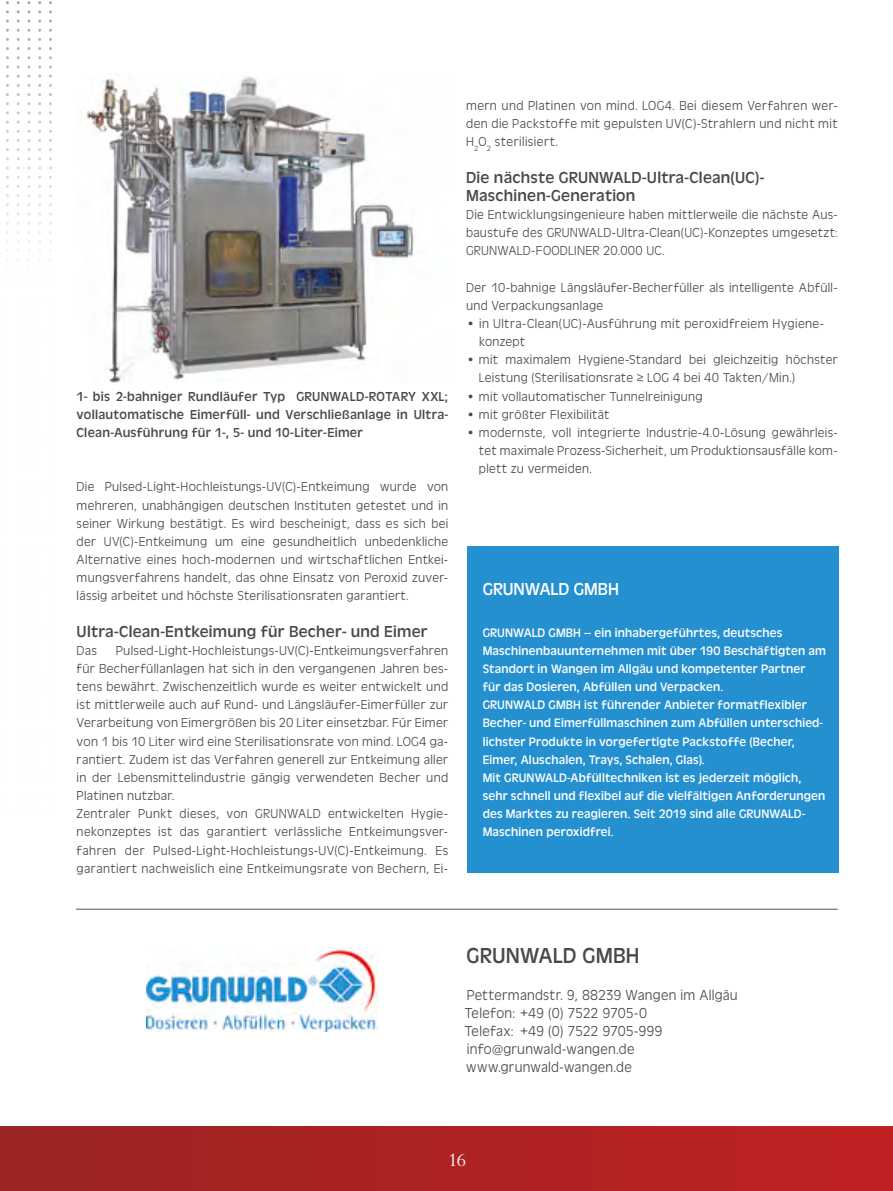
<style>
.page{position:relative;width:893px;height:1191px;background:#fff}
.page>*{position:absolute;margin:0;border:0;box-sizing:border-box;transform-origin:0 0}
.t1{font:22.5px "Antigone";letter-spacing:.005em;color:#494948}
.t2{font:18px "Antigone";letter-spacing:-.005em;color:#fff}
.t3{font:18px "Bergamo";color:#fff}
.t4{font:16.5px/18.1px "Antigone";letter-spacing:.01em;color:#494948}
.t5{font:300 15px/18.1px "Antigone";letter-spacing:.015em;color:#494948}
.t6{font:300 13.5px/18.1px "Antigone";letter-spacing:.02em;color:#494948;text-align:justify}
.t7{font:13.5px/18.1px "Antigone";letter-spacing:.02em;color:#494948;text-align:justify}
.t8{font:12.75px/18.1px "Antigone";letter-spacing:.015em;color:#fff}
</style>
<div class="page">
<div style="left:0;top:1126px;width:893px;height:65px;background:linear-gradient(to right,#9a2522,#c12123)"></div>
<hr style="left:76px;top:909px;width:762px;height:1px;background:#565656">
<svg style="left:49px;top:1px;width:3px;height:260px"></svg>
<svg style="left:6px;top:1px;width:3px;height:260px"></svg>
<svg style="left:38px;top:1px;width:3px;height:260px"></svg>
<svg style="left:27px;top:1px;width:3px;height:260px"></svg>
<svg style="left:17px;top:1px;width:3px;height:260px"></svg>
<img style="left:147px;top:947px;width:231px;height:84px">
<div style="left:467px;top:546px;width:371px;height:326px;background:#2490cf"></div>
<img style="left:86px;top:76px;width:329px;height:306px">
<p class="t7" style="left:77px;top:387px;width:373px">1- bis 2-bahniger Rundläufer Typ GRUNWALD-ROTARY XXL; vollautomatische Eimerfüll- und Verschließanlage in Ultra-Clean-Ausführung für 1-, 5- und 10-Liter-Eimer</p>
<p class="t6" style="left:77px;top:478px;width:373px">Die Pulsed-Light-Hochleistungs-UV(C)-Entkeimung wurde von mehreren, unabhängigen deutschen Instituten getestet und in seiner Wirkung bestätigt. Es wird bescheinigt, dass es sich bei der UV(C)-Entkeimung um eine gesundheitlich unbedenkliche Alternative eines hoch-modernen und wirtschaftlichen Entkei&shy;mungsverfahrens handelt, das ohne Einsatz von Peroxid zuver&shy;lässig arbeitet und höchste Sterilisationsraten garantiert.</p>
<p class="t4" style="left:77px;top:622px;width:352px">Ultra-Clean-Entkeimung für Becher- und Eimer</p>
<p class="t6" style="left:77px;top:641px;width:22px">Das</p>
<p class="t6" style="left:77px;top:641px;width:373px;text-align:left;text-indent:39px">Pulsed-Light-Hochleistungs-UV(C)-Entkeimungsverfahren für Becherfüllanlagen hat sich in den vergangenen Jahren bes&shy;tens bewährt. Zwischenzeitlich wurde es weiter entwickelt und ist mittlerweile auch auf Rund- und Längsläufer-Eimerfüller zur Verarbeitung von Eimergrößen bis 20 Liter einsetzbar. Für Eimer von 1 bis 10 Liter wird eine Sterilisationsrate von mind. LOG4 ga&shy;rantiert. Zudem ist das Verfahren generell zur Entkeimung aller in der Lebensmittelindustrie gängig verwendeten Becher und Platinen nutzbar.<br>Zentraler Punkt dieses, von GRUNWALD entwickelten Hygie&shy;nekonzeptes ist das garantiert verlässliche Entkeimungsver&shy;fahren der Pulsed-Light-Hochleistungs-UV(C)-Entkeimung. Es garantiert nachweislich eine Entkeimungsrate von Bechern, Ei-</p>
<p class="t6" style="left:466px;top:97px;width:373px">mern und Platinen von mind. LOG4. Bei diesem Verfahren wer&shy;den die Packstoffe mit gepulsten UV(C)-Strahlern und nicht mit H<sub>2</sub>O<sub>2</sub> sterilisiert.</p>
<p class="t4" style="left:466px;top:168px;width:299px">Die nächste GRUNWALD-Ultra-Clean(UC)-<br>Maschinen-Generation</p>
<p class="t6" style="left:466px;top:206px;width:373px">Die Entwicklungsingenieure haben mittlerweile die nächste Aus&shy;baustufe des GRUNWALD-Ultra-Clean(UC)-Konzeptes umgesetzt:<br>GRUNWALD-FOODLINER 20.000 UC.</p>
<p class="t6" style="left:466px;top:278px;width:373px">Der 10-bahnige Längsläufer-Becherfüller als intelligente Abfüll&shy;und Verpackungsanlage</p>
<p class="t6" style="left:479px;top:315px;width:347px;text-indent:-13px">• in Ultra-Clean(UC)-Ausführung mit peroxidfreiem Hygiene&shy;konzept</p>
<p class="t6" style="left:479px;top:351px;width:360px;text-indent:-13px">• mit maximalem Hygiene-Standard bei gleichzeitig höchster<br>Leistung (Sterilisationsrate ≥ LOG 4 bei 40 Takten/Min.)</p>
<p class="t6" style="left:466px;top:387px;width:238px">• mit vollautomatischer Tunnelreinigung</p>
<p class="t6" style="left:466px;top:405px;width:145px">• mit größter Flexibilität</p>
<p class="t6" style="left:479px;top:424px;width:360px;text-indent:-13px">• modernste, voll integrierte Industrie-4.0-Lösung gewährleis&shy;tet maximale Prozess-Sicherheit, um Produktionsausfälle kom&shy;plett zu vermeiden.</p>
<h2 class="t2" style="left:483px;top:579px;width:138px">GRUNWALD GMBH</h2>
<p class="t8" style="left:483px;top:623px;width:345px">GRUNWALD GMBH – ein inhabergeführtes, deutsches Maschinenbauunternehmen mit über 190 Beschäftigten am Standort in Wangen im Allgäu und kompetenter Partner für das Dosieren, Abfüllen und Verpacken.<br>GRUNWALD GMBH ist führender Anbieter formatflexibler Becher- und Eimerfüllmaschinen zum Abfüllen unterschied&shy;lichster Produkte in vorgefertigte Packstoffe (Becher, Eimer, Aluschalen, Trays, Schalen, Glas).<br>Mit GRUNWALD-Abfülltechniken ist es jederzeit möglich, sehr schnell und flexibel auf die vielfältigen Anforderungen des Marktes zu reagieren. Seit 2019 sind alle GRUNWALD-Maschinen peroxidfrei.</p>
<h1 class="t1" style="left:467px;top:943px;width:174px">GRUNWALD GMBH</h1>
<p class="t5" style="left:464px;top:986px;width:275px">Pettermandstr. 9, 88239 Wangen im Allgäu<br>Telefon: +49 (0) 7522 9705-0<br>Telefax: +49 (0) 7522 9705-999 info@grunwald-wangen.de www.grunwald-wangen.de</p>
<h2 class="t3" style="left:448px;top:1150px;width:20px">16</h2>
</div>
